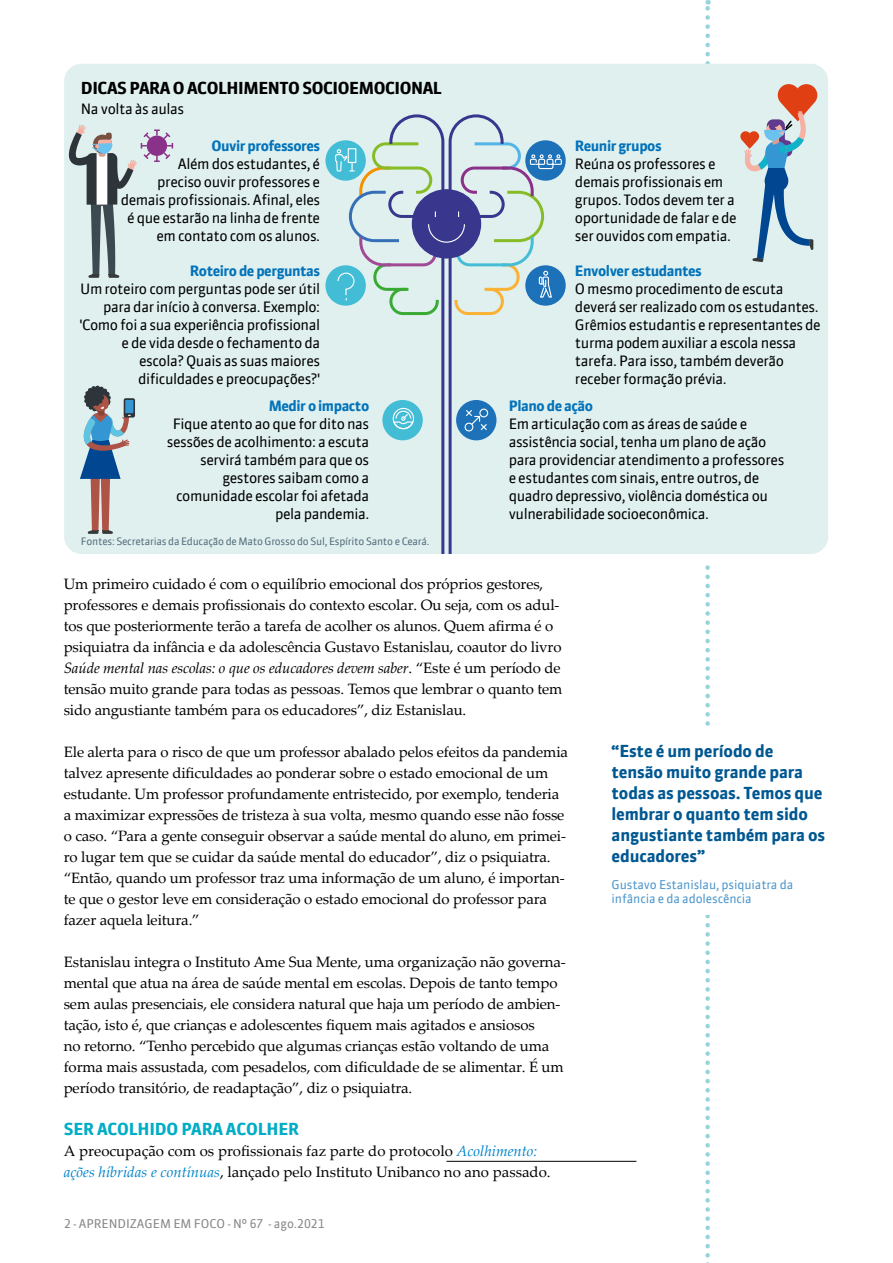
<style>
.page{position:relative;width:893px;height:1263px;background:#fff}
.page>*{position:absolute;margin:0;border:0;box-sizing:border-box;transform-origin:0 0}
.t1{font:700 16.5px/21px "Sanuk Offc";letter-spacing:-.01em;color:#005892}
.t2{font:700 16.5px "Sanuk Offc";letter-spacing:-.025em;color:#000}
.t3{font:700 16.5px "Sanuk Offc";letter-spacing:-.01em;color:#00adc6}
.t4{font:15px/21px "Palatino Linotype";letter-spacing:-.01em;color:#000}
.t5{font:14.25px/18px "Sanuk Offc";letter-spacing:-.03em;color:#000;text-align:right}
.t6{font:700 14.25px "Sanuk Offc";letter-spacing:-.03em;color:#0373ba}
.t7{font:12px/14.4px "Sanuk Offc";letter-spacing:-.01em;color:#4c96cb}
.t8{font:12px "Sanuk Offc";color:#878787}
.t9{font:10.2px "Sanuk Offc";letter-spacing:-.025em;color:#566f7c}
.s1{font-style:italic}
.s2{font-style:italic;color:#0084ca}
</style>
<div class="page">
<svg style="left:705px;top:0;width:5px;height:1263px"></svg>
<div style="left:64px;top:64px;width:764px;height:490px;background:#e0f0ef;border-radius:17px"></div>
<svg style="left:740px;top:84px;width:77px;height:178px"></svg>
<div style="left:325px;top:140px;width:41px;height:41px;background:#43bdd6;border-radius:50%"></div>
<div style="left:525px;top:140px;width:41px;height:41px;background:#1d71b8;border-radius:50%"></div>
<div style="left:325px;top:265px;width:41px;height:41px;background:#43bdd6;border-radius:50%"></div>
<div style="left:525px;top:265px;width:41px;height:41px;background:#1d71b8;border-radius:50%"></div>
<svg style="left:334px;top:114px;width:228px;height:440px"></svg>
<svg style="left:124px;top:398px;width:11px;height:19px"></svg>
<div style="left:125px;top:400px;width:8px;height:13px;background:#3497d4"></div>
<svg style="left:80px;top:386px;width:50px;height:148px"></svg>
<svg style="left:69px;top:124px;width:104px;height:154px"></svg>
<div style="left:586px;top:729px;width:243px;height:186px;background:#fff"></div>
<hr style="left:446px;top:1161px;width:190px;height:1px;background:#000">
<p class="t2" style="left:81px;top:78px;width:362px">DICAS PARA O ACOLHIMENTO SOCIOEMOCIONAL</p>
<p class="t5" style="left:81px;top:99px;width:105px">Na volta às aulas</p>
<p class="t6" style="left:211px;top:137px;width:110px">Ouvir professores</p>
<p class="t5" style="left:121px;top:155px;width:201px">Além dos estudantes, é<br>preciso ouvir professores e demais profissionais. Afinal, eles é que estarão na linha de frente em contato com os alunos.</p>
<p class="t6" style="left:190px;top:262px;width:132px">Roteiro de perguntas</p>
<p class="t5" style="left:79px;top:280px;width:242px">Um roteiro com perguntas pode ser útil para dar início à conversa. Exemplo: 'Como foi a sua experiência profissional e de vida desde o fechamento da escola? Quais as suas maiores dificuldades e preocupações?'</p>
<p class="t6" style="left:269px;top:397px;width:102px">Medir o impacto</p>
<p class="t5" style="left:167px;top:415px;width:204px">Fique atento ao que for dito nas sessões de acolhimento: a escuta servirá também para que os gestores saibam como a comunidade escolar foi afetada pela pandemia.</p>
<p class="t9" style="left:81px;top:535px;width:350px">Fontes: Secretarias da Educação de Mato Grosso do Sul, Espírito Santo e Ceará.</p>
<p class="t6" style="left:575px;top:137px;width:88px">Reunir grupos</p>
<p class="t5" style="left:575px;top:155px;width:163px;text-align:left">Reúna os professores e demais profissionais em grupos. Todos devem ter a oportunidade de falar e de ser ouvidos com empatia.</p>
<p class="t6" style="left:575px;top:262px;width:128px">Envolver estudantes</p>
<p class="t5" style="left:575px;top:280px;width:247px;text-align:left">O mesmo procedimento de escuta deverá ser realizado com os estudantes.<br>Grêmios estudantis e representantes de turma podem auxiliar a escola nessa tarefa. Para isso, também deverão receber formação prévia.</p>
<p class="t6" style="left:509px;top:397px;width:86px">Plano de ação</p>
<p class="t5" style="left:509px;top:415px;width:277px;text-align:left">Em articulação com as áreas de saúde e assistência social, tenha um plano de ação para providenciar atendimento a professores e estudantes com sinais, entre outros, de quadro depressivo, violência doméstica ou vulnerabilidade socioeconômica.</p>
<p class="t4" style="left:64px;top:573px;width:500px">Um primeiro cuidado é com o equilíbrio emocional dos próprios gestores, professores e demais profissionais do contexto escolar. Ou seja, com os adul&shy;tos que posteriormente terão a tarefa de acolher os alunos. Quem afirma é o psiquiatra da infância e da adolescência Gustavo Estanislau, coautor do livro <span class="s1">Saúde mental nas escolas: o que os educadores devem saber</span>. “Este é um período de tensão muito grande para todas as pessoas. Temos que lembrar o quanto tem sido angustiante também para os educadores”, diz Estanislau.</p>
<p class="t4" style="left:64px;top:741px;width:506px">Ele alerta para o risco de que um professor abalado pelos efeitos da pandemia talvez apresente dificuldades ao ponderar sobre o estado emocional de um estudante. Um professor profundamente entristecido, por exemplo, tenderia a maximizar expressões de tristeza à sua volta, mesmo quando esse não fosse o caso. “Para a gente conseguir observar a saúde mental do aluno, em primei&shy;ro lugar tem que se cuidar da saúde mental do educador”, diz o psiquiatra. “Então, quando um professor traz uma informação de um aluno, é importan&shy;te que o gestor leve em consideração o estado emocional do professor para fazer aquela leitura.”</p>
<p class="t4" style="left:64px;top:951px;width:503px">Estanislau integra o Instituto Ame Sua Mente, uma organização não governa&shy;mental que atua na área de saúde mental em escolas. Depois de tanto tempo sem aulas presenciais, ele considera natural que haja um período de ambien&shy;tação, isto é, que crianças e adolescentes fiquem mais agitados e ansiosos<br>no retorno. “Tenho percebido que algumas crianças estão voltando de uma forma mais assustada, com pesadelos, com dificuldade de se alimentar. É um período transitório, de readaptação”, diz o psiquiatra.</p>
<p class="t3" style="left:64px;top:1119px;width:237px">SER ACOLHIDO PARA ACOLHER</p>
<p class="t4" style="left:64px;top:1140px;width:488px">A preocupação com os profissionais faz parte do protocolo <span class="s2">Acolhimento: ações híbridas e contínuas</span>, lançado pelo Instituto Unibanco no ano passado.</p>
<p class="t8" style="left:64px;top:1216px;width:262px">2 - APRENDIZAGEM EM FOCO - Nº 67 - ago.2021</p>
<p class="t1" style="left:612px;top:740px;width:215px">“Este é um período de tensão muito grande para todas as pessoas. Temos que lembrar o quanto tem sido angustiante também para os educadores”</p>
<p class="t7" style="left:612px;top:877px;width:183px">Gustavo Estanislau, psiquiatra da infância e da adolescência</p>
</div>
